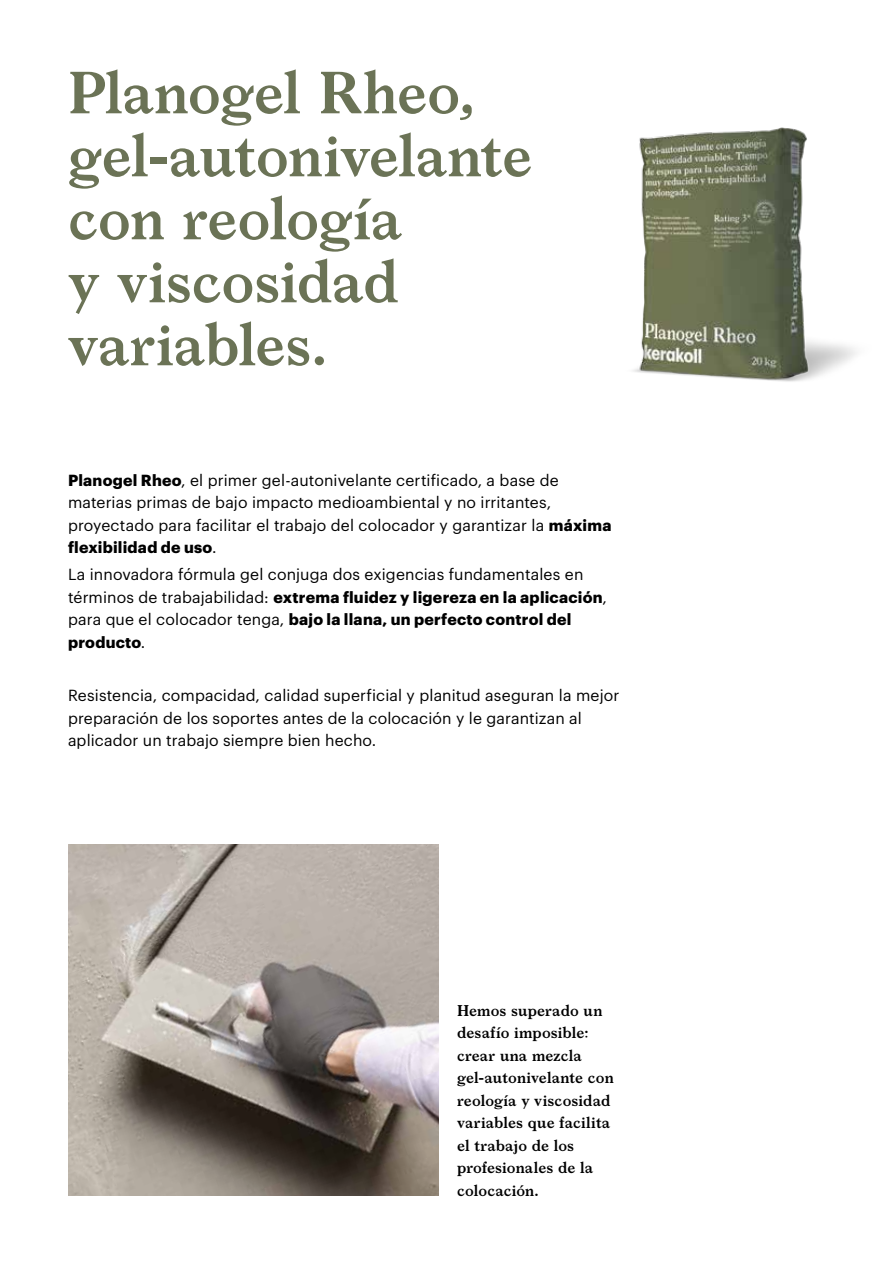
<style>
.page{position:relative;width:893px;height:1263px;background:#fff}
.page>*{position:absolute;margin:0;border:0;box-sizing:border-box;transform-origin:0 0}
.t1{font:600 57px/63px "Larish Neue";letter-spacing:-.01em;color:#6b7356}
.t2{font:15.75px/22.5px "Graphik";letter-spacing:.01em;color:#000}
.t3{font:600 15px/22.5px "Larish Neue";letter-spacing:.005em;color:#000}
.s1{font-weight:700}
</style>
<div class="page">
<img style="left:68px;top:845px;width:370px;height:351px">
<img style="left:633px;top:127px;width:224px;height:255px">
<h1 class="t1" style="left:68px;top:57px;width:466px">Planogel Rheo, gel-autonivelante con reología<br>y viscosidad variables.</h1>
<p class="t2" style="left:68px;top:467px;width:545px"><span class="s1">Planogel Rheo</span>, el primer gel-autonivelante certificado, a base de materias primas de bajo impacto medioambiental y no irritantes, proyectado para facilitar el trabajo del colocador y garantizar la <span class="s1">máxima flexibilidad de uso</span>.</p>
<p class="t2" style="left:68px;top:562px;width:540px">La innovadora fórmula gel conjuga dos exigencias fundamentales en términos de trabajabilidad: <span class="s1">extrema fluidez y ligereza en la aplicación</span>, para que el colocador tenga, <span class="s1">bajo la llana, un perfecto control del producto</span>.</p>
<p class="t2" style="left:68px;top:683px;width:553px">Resistencia, compacidad, calidad superficial y planitud aseguran la mejor preparación de los soportes antes de la colocación y le garantizan al aplicador un trabajo siempre bien hecho.</p>
<p class="t3" style="left:457px;top:998px;width:158px">Hemos superado un desafío imposible: crear una mezcla gel-autonivelante con reología y viscosidad variables que facilita el trabajo de los profesionales de la colocación.</p>
</div>
